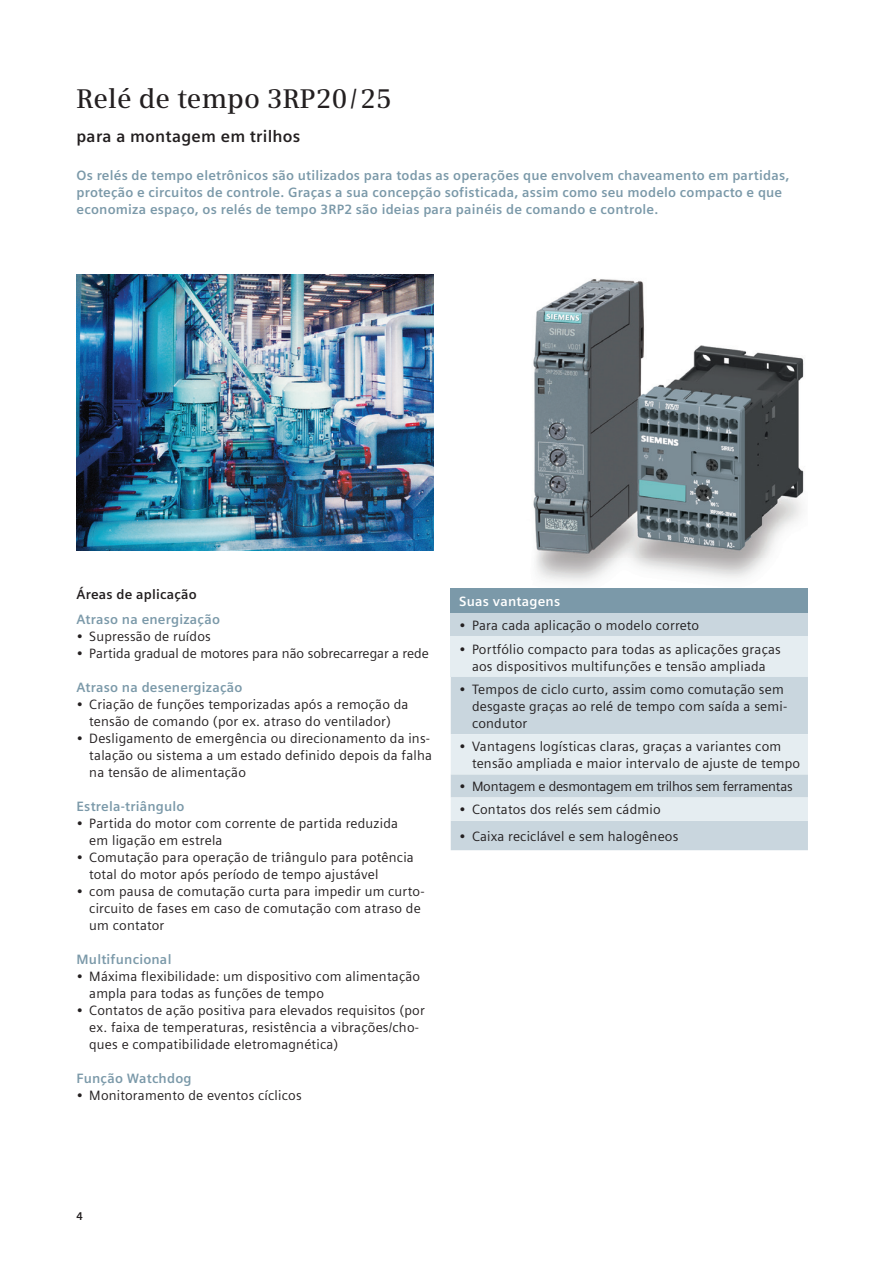
<style>
.page{position:relative;width:893px;height:1263px;background:#fff}
.page>*{position:absolute;margin:0;border:0;box-sizing:border-box;transform-origin:0 0}
.t1{font:600 27px "Siemens Serif";letter-spacing:.005em;color:#231f20}
.t2{font:700 16.5px "Siemens Sans";letter-spacing:.015em;color:#231f20}
.t3{font:13.5px/17px "Siemens Sans";letter-spacing:.015em;color:#231f20}
.t4{font:700 13.5px/17px "Siemens Sans";letter-spacing:.015em;color:#7b99a9}
.t5{font:13.5px "Siemens Sans";letter-spacing:-.015em;color:#231f20}
.t6{font:700 13.5px "Siemens Sans";letter-spacing:.015em;color:#231f20}
.t7{font:700 13.5px "Siemens Sans";letter-spacing:.015em;color:#fff}
.t8{font:700 11.25px "Siemens Sans";color:#231f20}
</style>
<div class="page">
<img style="left:77px;top:274px;width:357px;height:277px">
<img style="left:533px;top:279px;width:271px;height:303px">
<div style="left:451px;top:588px;width:357px;height:26px;background:#7b99a9"></div>
<div style="left:451px;top:614px;width:357px;height:23px;background:#c9d6de"></div>
<div style="left:451px;top:637px;width:357px;height:40px;background:#e5edf1"></div>
<div style="left:451px;top:677px;width:357px;height:173px;background:#c9d6de"></div>
<svg style="left:451px;top:734px;width:357px;height:87px;background:#dde7ec"></svg>
<h1 class="t1" style="left:77px;top:83px;width:317px">Relé de tempo 3RP20 / 25</h1>
<p class="t2" style="left:77px;top:127px;width:225px">para a montagem em trilhos</p>
<p class="t4" style="left:77px;top:167px;width:714px">Os relés de tempo eletrônicos são utilizados para todas as operações que envolvem chaveamento em partidas, proteção e circuitos de controle. Graças a sua concepção sofisticada, assim como seu modelo compacto e que economiza espaço, os relés de tempo 3RP2 são ideias para painéis de comando e controle.</p>
<p class="t6" style="left:77px;top:586px;width:122px">Áreas de aplicação</p>
<p class="t4" style="left:77px;top:611px;width:145px">Atraso na energização</p>
<p class="t3" style="left:77px;top:628px;width:136px">• Supressão de ruídos</p>
<p class="t3" style="left:77px;top:645px;width:354px">• Partida gradual de motores para não sobrecarregar a rede</p>
<p class="t4" style="left:77px;top:679px;width:167px">Atraso na desenergização</p>
<p class="t3" style="left:77px;top:696px;width:333px;text-align:center">• Criação de funções temporizadas após a remoção da tensão de comando (por ex. atraso do ventilador)</p>
<p class="t3" style="left:89px;top:730px;width:344px;text-indent:-13px">• Desligamento de emergência ou direcionamento da ins&shy;talação ou sistema a um estado definido depois da falha na tensão de alimentação</p>
<p class="t4" style="left:77px;top:798px;width:110px">Estrela-triângulo</p>
<p class="t3" style="left:89px;top:815px;width:310px;text-indent:-13px">• Partida do motor com corrente de partida reduzida em ligação em estrela</p>
<p class="t3" style="left:89px;top:849px;width:326px;text-indent:-13px">• Comutação para operação de triângulo para potência total do motor após período de tempo ajustável</p>
<p class="t3" style="left:89px;top:883px;width:337px;text-indent:-13px">• com pausa de comutação curta para impedir um curto&shy;circuito de fases em caso de comutação com atraso de um contator</p>
<p class="t4" style="left:77px;top:951px;width:96px">Multifuncional</p>
<p class="t3" style="left:89px;top:968px;width:332px;text-indent:-13px">• Máxima flexibilidade: um dispositivo com alimentação ampla para todas as funções de tempo</p>
<p class="t3" style="left:89px;top:1002px;width:337px;text-indent:-13px">• Contatos de ação positiva para elevados requisitos (por ex. faixa de temperaturas, resistência a vibrações/cho&shy;ques e compatibilidade eletromagnética)</p>
<p class="t4" style="left:77px;top:1070px;width:117px">Função Watchdog</p>
<p class="t3" style="left:77px;top:1087px;width:227px">• Monitoramento de eventos cíclicos</p>
<p class="t7" style="left:459px;top:594px;width:103px">Suas vantagens</p>
<p class="t3" style="left:459px;top:617px;width:241px">• Para cada aplicação o modelo correto</p>
<p class="t3" style="left:459px;top:640px;width:323px;text-align:center">• Portfólio compacto para todas as aplicações graças aos dispositivos multifunções e tensão ampliada</p>
<p class="t3" style="left:472px;top:681px;width:317px;text-indent:-13px">• Tempos de ciclo curto, assim como comutação sem desgaste graças ao relé de tempo com saída a semi&shy;condutor</p>
<p class="t3" style="left:472px;top:738px;width:330px;text-indent:-13px">• Vantagens logísticas claras, graças a variantes com tensão ampliada e maior intervalo de ajuste de tempo</p>
<p class="t5" style="left:459px;top:779px;width:335px">• Montagem e desmontagem em trilhos sem ferramentas</p>
<p class="t3" style="left:459px;top:801px;width:203px">• Contatos dos relés sem cádmio</p>
<p class="t3" style="left:459px;top:828px;width:221px">• Caixa reciclável e sem halogêneos</p>
<p class="t8" style="left:77px;top:1209px;width:8px">4</p>
</div>
